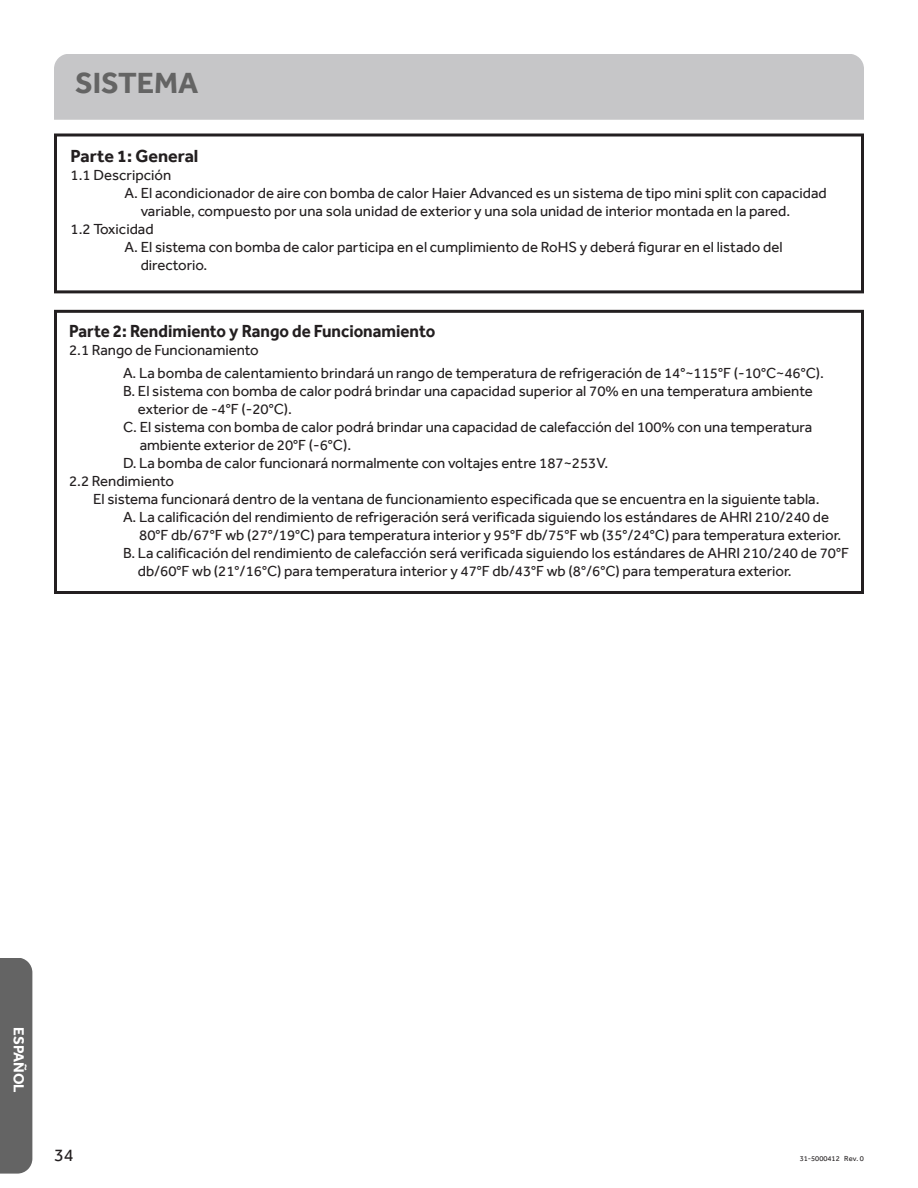
<style>
.page{position:relative;width:918px;height:1188px;background:#fff}
.page>*{position:absolute;margin:0;border:0;box-sizing:border-box;transform-origin:0 0}
.t1{font:700 30px "Effra";color:#646464}
.t2{font:700 18px "Effra";color:#231f20;scale:.94 1}
.t3{font:700 18px "Effra";color:#231f20}
.t4{font:18px "Effra";color:#231f20}
.t5{font:15px/23.1px "Effra";color:#231f20}
.t6{font:700 15px "Effra";color:#fff}
.t7{font:7.5px "Effra";color:#231f20}
</style>
<div class="page">
<div style="left:17px;top:958px;width:15px;height:216px;background:#646464"></div>
<div style="left:54px;top:54px;width:810px;height:66px;background:#c6c6c8"></div>
<div style="left:54px;top:134px;width:810px;height:159px;border:3px solid #231f20"></div>
<div style="left:54px;top:310px;width:810px;height:284px;border:3px solid #231f20"></div>
<h1 class="t1" style="left:75px;top:65px;width:125px">SISTEMA</h1>
<p class="t3" style="left:70px;top:145px;width:129px">Parte 1: General</p>
<p class="t5" style="left:70px;top:163px;width:102px">1.1 Descripción</p>
<p class="t5" style="left:124px;top:181px;width:704px">A. El acondicionador de aire con bomba de calor Haier Advanced es un sistema de tipo mini split con capacidad</p>
<p class="t5" style="left:141px;top:199px;width:651px">variable, compuesto por una sola unidad de exterior y una sola unidad de interior montada en la pared.</p>
<p class="t5" style="left:70px;top:217px;width:85px">1.2 Toxicidad</p>
<p class="t5" style="left:124px;top:235px;width:660px">A. El sistema con bomba de calor participa en el cumplimiento de RoHS y deberá figurar en el listado del</p>
<p class="t5" style="left:141px;top:253px;width:68px">directorio.</p>
<p class="t2" style="left:69px;top:320px;width:391px">Parte 2: Rendimiento y Rango de Funcionamiento</p>
<p class="t5" style="left:123px;top:338px;width:703px;text-indent:-54px">2.1 Rango de Funcionamiento<br>A. La bomba de calentamiento brindará un rango de temperatura de refrigeración de 14°~115°F (-10°C~46°C).</p>
<p class="t5" style="left:123px;top:379px;width:691px">B. El sistema con bomba de calor podrá brindar una capacidad superior al 70% en una temperatura ambiente</p>
<p class="t5" style="left:138px;top:397px;width:156px">exterior de -4°F (-20°C).</p>
<p class="t5" style="left:123px;top:415px;width:691px">C. El sistema con bomba de calor podrá brindar una capacidad de calefacción del 100% con una temperatura</p>
<p class="t5" style="left:140px;top:433px;width:213px">ambiente exterior de 20°F (-6°C).</p>
<p class="t5" style="left:123px;top:451px;width:487px">D. La bomba de calor funcionará normalmente con voltajes entre 187~253V.</p>
<p class="t5" style="left:69px;top:469px;width:107px">2.2 Rendimiento</p>
<p class="t5" style="left:93px;top:487px;width:728px">El sistema funcionará dentro de la ventana de funcionamiento especificada que se encuentra en la siguiente tabla.</p>
<p class="t5" style="left:123px;top:505px;width:708px">A. La calificación del rendimiento de refrigeración será verificada siguiendo los estándares de AHRI 210/240 de</p>
<p class="t5" style="left:139px;top:523px;width:704px">80°F db/67°F wb (27°/19°C) para temperatura interior y 95°F db/75°F wb (35°/24°C) para temperatura exterior.</p>
<p class="t5" style="left:123px;top:541px;width:728px">B. La calificación del rendimiento de calefacción será verificada siguiendo los estándares de AHRI 210/240 de 70°F</p>
<p class="t5" style="left:138px;top:559px;width:655px">db/60°F wb (21°/16°C) para temperatura interior y 47°F db/43°F wb (8°/6°C) para temperatura exterior.</p>
<p class="t6" style="left:28px;top:1027px;width:67px;rotate:90deg">ESPAÑOL</p>
<p class="t4" style="left:54px;top:1144px;width:21px">34</p>
<p class="t7" style="left:800px;top:1154px;width:66px">31-5000412 Rev. 0</p>
</div>
